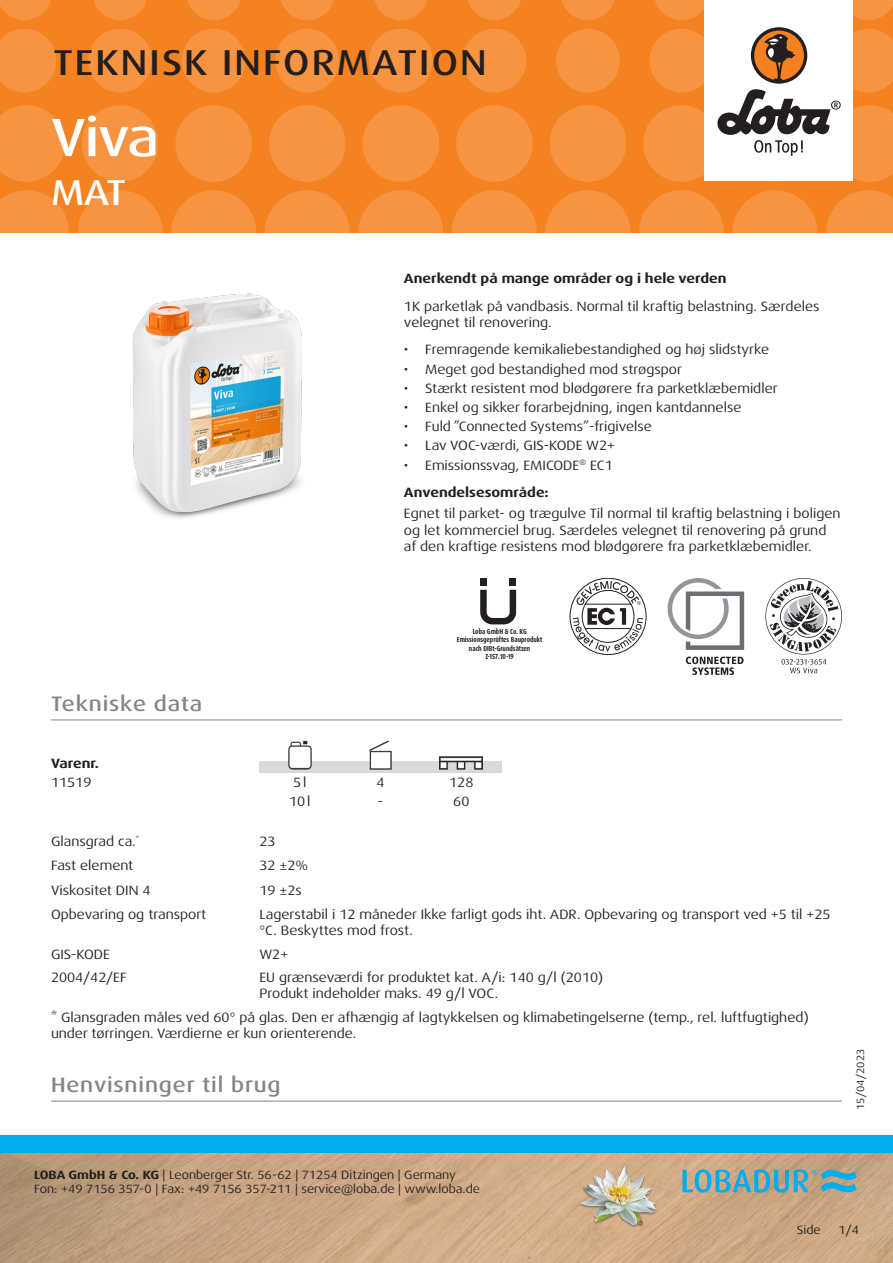
<style>
.page{position:relative;width:893px;height:1263px;background:#fff}
.page>*{position:absolute;margin:0;border:0;box-sizing:border-box;transform-origin:0 0}
.t1{font:500 expanded 54px "Dax Pro";color:#fff}
.t2{font:500 expanded 36px "Dax Pro";letter-spacing:.06em;color:#231f20}
.t3{font:500 expanded 36px "Dax Pro";color:#fff}
.Titel_grau{font:500 expanded 21px "Dax Pro";letter-spacing:.04em;color:#82858b}
.Text{font:expanded 13.5px/16.2px "Dax Pro";color:#231f20}
.Text_Bold{font:700 expanded 13.5px "Dax Pro";color:#231f20}
.Text_zentriert{font:expanded 13.5px "Dax Pro";color:#231f20}
.t4{font:expanded 12px/14.4px "Dax Pro";color:#231f20}
.t5{font:expanded 10.5px "Dax Pro";color:#231f20}
.DIBT{font:700 7.35px/8.6px "Dax Pro";color:#231f20;text-align:center;scale:.82 1}
.s1{font-weight:700}
</style>
<div class="page">
<div style="left:0;top:0;width:893px;height:233px;background:#f58220"></div>
<svg style="left:0;top:190px;width:69px;height:43px"></svg>
<svg style="left:78px;top:190px;width:85px;height:85px;fill:#f69441"></svg>
<svg style="left:171px;top:190px;width:85px;height:85px;fill:#f69441"></svg>
<svg style="left:265px;top:190px;width:85px;height:85px;fill:#f69441"></svg>
<svg style="left:358px;top:190px;width:85px;height:85px;fill:#f69441"></svg>
<svg style="left:545px;top:190px;width:85px;height:85px;fill:#f69441"></svg>
<svg style="left:452px;top:190px;width:85px;height:85px;fill:#f69441"></svg>
<svg style="left:732px;top:190px;width:85px;height:85px;fill:#f69441"></svg>
<svg style="left:639px;top:190px;width:85px;height:85px;fill:#f69441"></svg>
<svg style="left:826px;top:190px;width:67px;height:43px"></svg>
<svg style="left:0;top:105px;width:65px;height:77px"></svg>
<svg style="left:82px;top:105px;width:76px;height:77px"></svg>
<svg style="left:175px;top:105px;width:77px;height:77px"></svg>
<svg style="left:269px;top:105px;width:76px;height:77px"></svg>
<svg style="left:456px;top:105px;width:77px;height:77px"></svg>
<svg style="left:362px;top:105px;width:77px;height:77px"></svg>
<svg style="left:550px;top:105px;width:76px;height:77px"></svg>
<svg style="left:0;top:29px;width:56px;height:63px"></svg>
<svg style="left:182px;top:29px;width:64px;height:63px"></svg>
<svg style="left:88px;top:29px;width:64px;height:63px"></svg>
<svg style="left:275px;top:29px;width:64px;height:63px"></svg>
<svg style="left:462px;top:29px;width:64px;height:63px"></svg>
<svg style="left:369px;top:29px;width:64px;height:63px"></svg>
<svg style="left:556px;top:29px;width:64px;height:63px"></svg>
<svg style="left:0;top:0;width:51px;height:20px"></svg>
<svg style="left:187px;top:0;width:53px;height:20px"></svg>
<svg style="left:468px;top:0;width:53px;height:20px"></svg>
<svg style="left:655px;top:0;width:49px;height:20px"></svg>
<svg style="left:93px;top:0;width:54px;height:20px"></svg>
<svg style="left:374px;top:0;width:54px;height:20px"></svg>
<svg style="left:281px;top:0;width:53px;height:20px"></svg>
<svg style="left:561px;top:0;width:54px;height:20px"></svg>
<svg style="left:853px;top:0;width:40px;height:20px"></svg>
<img style="left:0;top:1152px;width:893px;height:111px">
<div style="left:0;top:1135px;width:893px;height:17px;background:#00aeef"></div>
<div style="left:704px;top:0;width:149px;height:181px;background:#fff"></div>
<svg style="left:643px;top:29px;width:250px;height:153px"></svg>
<img style="left:578px;top:1161px;width:82px;height:81px">
<svg style="left:682px;top:1169px;width:175px;height:24px;background:#75a8ae"></svg>
<hr style="left:51px;top:1101px;width:791px;height:1px;background:#82858b">
<hr style="left:51px;top:719px;width:791px;height:1px;background:#82858b">
<img style="left:288px;top:740px;width:195px;height:21px">
<img style="left:259px;top:761px;width:243px;height:11px">
<img style="left:106px;top:272px;width:216px;height:246px">
<div style="left:510px;top:578px;width:6px;height:7px;background:#231f20"></div>
<div style="left:480px;top:578px;width:7px;height:7px;background:#231f20"></div>
<svg style="left:480px;top:590px;width:36px;height:34px"></svg>
<svg style="left:570px;top:578px;width:76px;height:76px"></svg>
<svg style="left:686px;top:657px;width:57px;height:18px"></svg>
<svg style="left:668px;top:578px;width:76px;height:72px"></svg>
<svg style="left:765px;top:578px;width:77px;height:95px"></svg>
<h2 class="t2" style="left:53px;top:40px;width:435px">TEKNISK INFORMATION</h2>
<p class="t1" style="left:51px;top:103px;width:109px">Viva</p>
<h2 class="t3" style="left:51px;top:169px;width:76px">MAT</h2>
<p class="Titel_grau" style="left:51px;top:690px;width:153px">Tekniske data</p>
<p class="Text_Bold" style="left:404px;top:269px;width:324px">Anerkendt på mange områder og i hele verden</p>
<p class="Text" style="left:404px;top:298px;width:417px">1K parketlak på vandbasis. Normal til kraftig belastning. Særdeles velegnet til renovering.</p>
<p class="Text" style="left:404px;top:342px;width:367px">• Fremragende kemikaliebestandighed og høj slidstyrke</p>
<p class="Text" style="left:404px;top:361px;width:279px">• Meget god bestandighed mod strøgspor</p>
<p class="Text" style="left:404px;top:380px;width:375px">• Stærkt resistent mod blødgørere fra parketklæbemidler</p>
<p class="Text" style="left:404px;top:399px;width:339px">• Enkel og sikker forarbejdning, ingen kantdannelse</p>
<p class="Text" style="left:404px;top:418px;width:250px">• Fuld ”Connected Systems”-frigivelse</p>
<p class="Text" style="left:404px;top:438px;width:213px">• Lav VOC-værdi, GIS-KODE W2+</p>
<p class="Text" style="left:404px;top:457px;width:210px">• Emissionssvag, EMICODE<sup>®</sup> EC1</p>
<p class="Text_Bold" style="left:404px;top:484px;width:146px">Anvendelsesområde:</p>
<p class="Text" style="left:404px;top:506px;width:438px">Egnet til parket- og trægulve Til normal til kraftig belastning i boligen og let kommerciel brug. Særdeles velegnet til renovering på grund af den kraftige resistens mod blødgørere fra parketklæbemidler.</p>
<p class="DIBT" style="left:457px;top:627px;width:106px">Loba GmbH &amp; Co. KG<br>Emissionsgeprüftes Bauprodukt nach DIBt-Grundsätzen<br>Z-157.10-19</p>
<p class="Text_Bold" style="left:51px;top:754px;width:49px">Varenr.</p>
<p class="Text" style="left:51px;top:774px;width:42px">11519</p>
<p class="Text_zentriert" style="left:293px;top:774px;width:15px">5l</p>
<p class="Text_zentriert" style="left:377px;top:774px;width:10px">4</p>
<p class="Text_zentriert" style="left:449px;top:774px;width:26px">128</p>
<p class="Text_zentriert" style="left:289px;top:793px;width:23px">10l</p>
<p class="Text_zentriert" style="left:378px;top:793px;width:7px">-</p>
<p class="Text_zentriert" style="left:453px;top:793px;width:18px">60</p>
<p class="Text" style="left:51px;top:834px;width:90px">Glansgrad ca.<sup>*</sup></p>
<p class="Text" style="left:259px;top:834px;width:18px">23</p>
<p class="Text" style="left:51px;top:857px;width:84px">Fast element</p>
<p class="Text" style="left:259px;top:857px;width:50px">32 ±2%</p>
<p class="Text" style="left:51px;top:882px;width:101px">Viskositet DIN 4</p>
<p class="Text" style="left:259px;top:882px;width:44px">19 ±2s</p>
<p class="Text" style="left:51px;top:906px;width:157px">Opbevaring og transport</p>
<p class="Text" style="left:259px;top:906px;width:573px">Lagerstabil i 12 måneder Ikke farligt gods iht. ADR. Opbevaring og transport ved +5 til +25 °C. Beskyttes mod frost.</p>
<p class="Text" style="left:51px;top:946px;width:60px">GIS-KODE</p>
<p class="Text" style="left:259px;top:946px;width:30px">W2+</p>
<p class="Text" style="left:51px;top:969px;width:77px">2004/42/EF</p>
<p class="Text" style="left:259px;top:969px;width:345px">EU grænseværdi for produktet kat. A/i: 140 g/l (2010)</p>
<p class="Text" style="left:259px;top:985px;width:240px">Produkt indeholder maks. 49 g/l VOC.</p>
<p class="Text" style="left:51px;top:1009px;width:759px">* Glansgraden måles ved 60° på glas. Den er afhængig af lagtykkelsen og klimabetingelserne (temp., rel. luftfugtighed) under tørringen. Værdierne er kun orienterende.</p>
<p class="Titel_grau" style="left:51px;top:1071px;width:231px">Henvisninger til brug</p>
<p class="t4" style="left:34px;top:1167px;width:447px"><span class="s1">LOBA GmbH &amp; Co. KG</span> | Leonberger Str. 56-62 | 71254 Ditzingen | Germany<br>Fon: +49 7156 357-0 | Fax: +49 7156 357-211 | service@loba.de | www.loba.de</p>
<p class="t5" style="left:854px;top:1110px;width:63px;rotate:-90deg">15/04/2023</p>
<p class="t4" style="left:797px;top:1223px;width:25px">Side</p>
<p class="t4" style="left:838px;top:1223px;width:22px">1/4</p>
</div>
